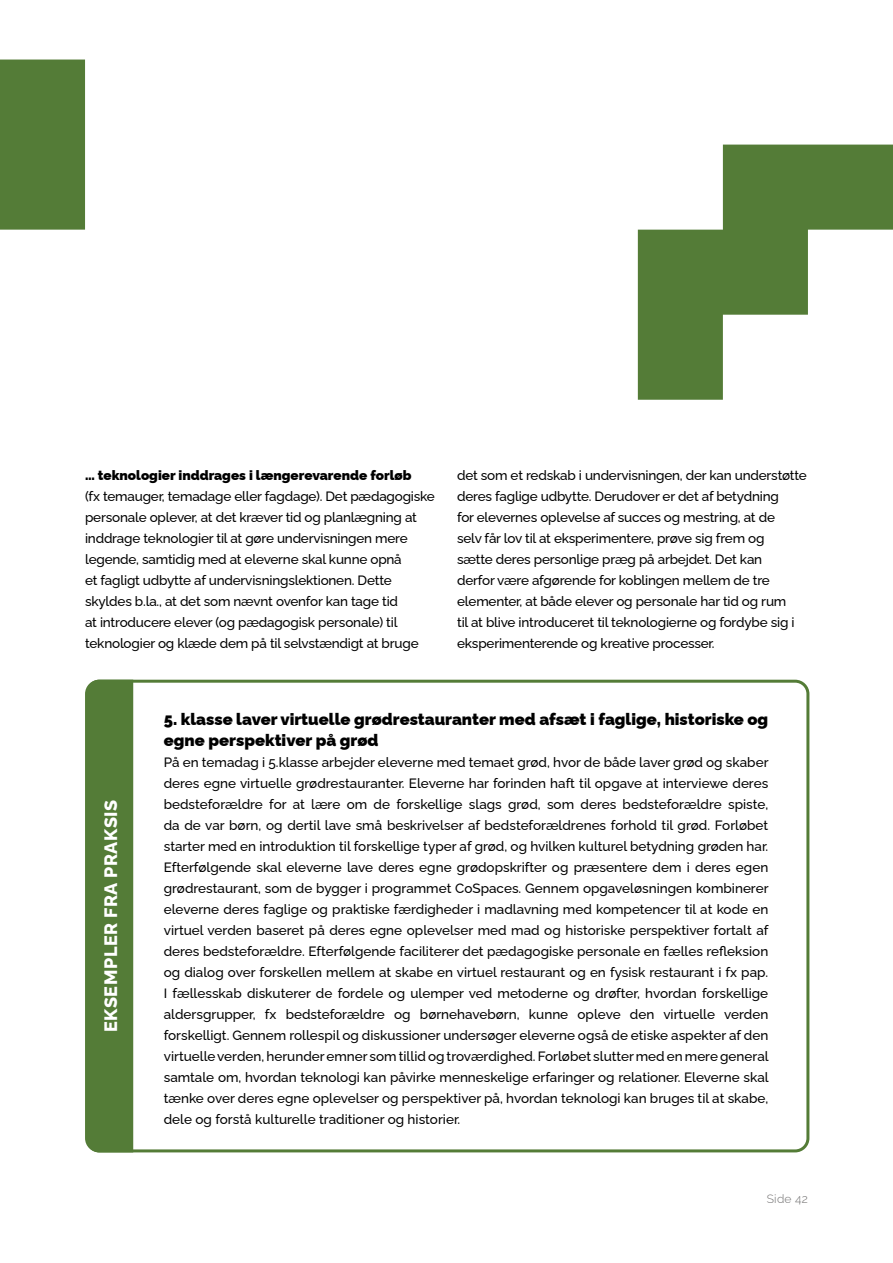
<style>
.page{position:relative;width:893px;height:1263px;background:#fff}
.page>*{position:absolute;margin:0;border:0;box-sizing:border-box;transform-origin:0 0}
.t1{font:800 18px "Raleway";letter-spacing:.03em;color:#fff}
.t2{font:900 16.5px/21px "Raleway";color:#000}
.t3{font:500 13.5px/21px "Raleway";letter-spacing:-.015em;color:#000}
.t4{font:900 13.5px "Raleway";color:#000}
.t5{font:300 12px "Raleway";letter-spacing:.02em;color:#706f6f}
</style>
<div class="page">
<div style="left:85px;top:680px;width:724px;height:472px;border:3px solid #547c37;border-radius:13px"></div>
<div style="left:87px;top:680px;width:46px;height:472px;background:#547c37"></div>
<div style="left:0;top:60px;width:85px;height:170px;background:#547c37"></div>
<svg style="left:638px;top:145px;width:255px;height:255px;fill:#547c37"></svg>
<p class="t4" style="left:85px;top:465px;width:328px">… teknologier inddrages i længerevarende forløb</p>
<p class="t3" style="left:85px;top:484px;width:351px">(fx temauger, temadage eller fagdage). Det pædagogiske personale oplever, at det kræver tid og planlægning at inddrage teknologier til at gøre undervisningen mere legende, samtidig med at eleverne skal kunne opnå<br>et fagligt udbytte af undervisningslektionen. Dette skyldes b.la., at det som nævnt ovenfor kan tage tid<br>at introducere elever (og pædagogisk personale) til teknologier og klæde dem på til selvstændigt at bruge</p>
<p class="t3" style="left:457px;top:464px;width:351px">det som et redskab i undervisningen, der kan understøtte deres faglige udbytte. Derudover er det af betydning<br>for elevernes oplevelse af succes og mestring, at de<br>selv får lov til at eksperimentere, prøve sig frem og<br>sætte deres personlige præg på arbejdet. Det kan<br>derfor være afgørende for koblingen mellem de tre elementer, at både elever og personale har tid og rum<br>til at blive introduceret til teknologierne og fordybe sig i eksperimenterende og kreative processer.</p>
<h1 class="t1" style="left:97px;top:1032px;width:234px;rotate:-90deg">EKSEMPLER FRA PRAKSIS</h1>
<p class="t2" style="left:164px;top:707px;width:606px">5. klasse laver virtuelle grødrestauranter med afsæt i faglige, historiske og egne perspektiver på grød</p>
<p class="t3" style="left:164px;top:750px;width:606px;text-align:justify">På en temadag i 5.klasse arbejder eleverne med temaet grød, hvor de både laver grød og skaber deres egne virtuelle grødrestauranter. Eleverne har forinden haft til opgave at interviewe deres bedsteforældre for at lære om de forskellige slags grød, som deres bedsteforældre spiste, da de var børn, og dertil lave små beskrivelser af bedsteforældrenes forhold til grød. Forløbet starter med en introduktion til forskellige typer af grød, og hvilken kulturel betydning grøden har.<br>Efterfølgende skal eleverne lave deres egne grødopskrifter og præsentere dem i deres egen grødrestaurant, som de bygger i programmet CoSpaces. Gennem opgaveløsningen kombinerer eleverne deres faglige og praktiske færdigheder i madlavning med kompetencer til at kode en virtuel verden baseret på deres egne oplevelser med mad og historiske perspektiver fortalt af deres bedsteforældre. Efterfølgende faciliterer det pædagogiske personale en fælles refleksion og dialog over forskellen mellem at skabe en virtuel restaurant og en fysisk restaurant i fx pap.<br>I fællesskab diskuterer de fordele og ulemper ved metoderne og drøfter, hvordan forskellige aldersgrupper, fx bedsteforældre og børnehavebørn, kunne opleve den virtuelle verden forskelligt. Gennem rollespil og diskussioner undersøger eleverne også de etiske aspekter af den virtuelle verden, herunder emner som tillid og troværdighed. Forløbet slutter med en mere general samtale om, hvordan teknologi kan påvirke menneskelige erfaringer og relationer. Eleverne skal tænke over deres egne oplevelser og perspektiver på, hvordan teknologi kan bruges til at skabe, dele og forstå kulturelle traditioner og historier.</p>
<p class="t5" style="left:767px;top:1189px;width:43px">Side 42</p>
</div>
